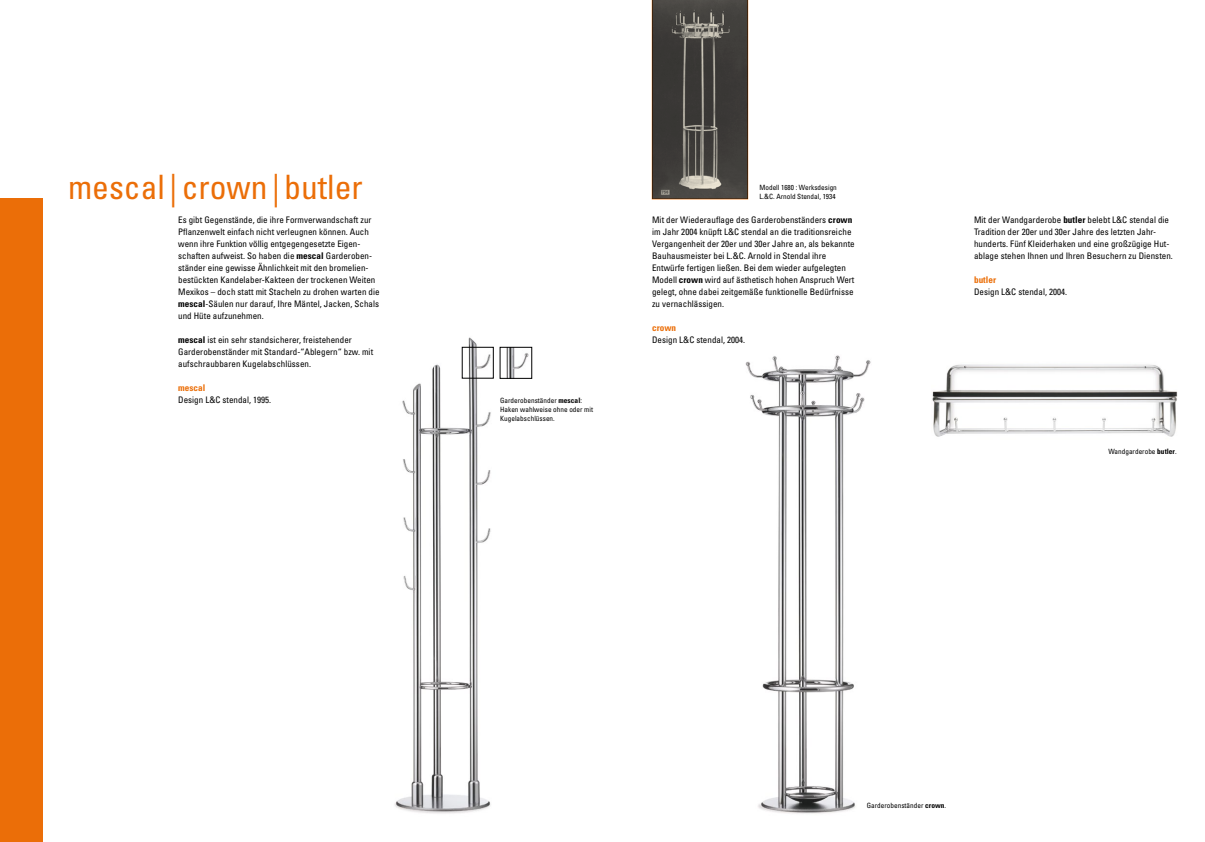
<style>
.page{position:relative;width:1205px;height:842px;background:#fff}
.page>*{position:absolute;margin:0;border:0;box-sizing:border-box;transform-origin:0 0}
.t1{font:condensed 33.6px "Univers LT Std";color:#eb6e08}
.t2{font:700 condensed 9.2px "Univers LT Std";letter-spacing:.005em;color:#eb6e08}
.t3{font:condensed 9px/12px "Univers LT Std";letter-spacing:.005em;color:#000}
.t4{font:condensed 7.2px/9px "Univers LT Std";letter-spacing:.005em;color:#000}
.s1{font-weight:700;font-size:9.2px}
.s2{font-weight:700;font-size:7.4px}
</style>
<div class="page">
<div style="left:0;top:199px;width:43px;height:643px;background:#eb6e08"></div>
<img style="left:745px;top:355px;width:126px;height:459px">
<img style="left:932px;top:364px;width:246px;height:73px">
<img style="left:394px;top:337px;width:118px;height:477px">
<img style="left:502px;top:349px;width:27px;height:27px">
<div style="left:500px;top:347px;width:32px;height:31px;border:1px solid #000"></div>
<svg style="left:652px;top:0;width:96px;height:199px;background:#4b4743"></svg>
<h1 class="t1" style="left:68px;top:166px;width:296px">mescal |crown |butler</h1>
<p class="t3" style="left:178px;top:214px;width:203px">Es gibt Gegenstände, die ihre Formverwandschaft zur Pflanzenwelt einfach nicht verleugnen können. Auch wenn ihre Funktion völlig entgegengesetzte Eigen&shy;schaften aufweist. So haben die <span class="s1">mescal</span> Garderoben&shy;ständer eine gewisse Ähnlichkeit mit den bromelien&shy;bestückten Kandelaber-Kakteen der trockenen Weiten Mexikos – doch statt mit Stacheln zu drohen warten die <span class="s1">mescal</span>-Säulen nur darauf, Ihre Mäntel, Jacken, Schals und Hüte aufzunehmen.</p>
<p class="t3" style="left:178px;top:334px;width:196px"><span class="s1">mescal</span> ist ein sehr standsicherer, freistehender<br>Garderobenständer mit Standard-“Ablegern“ bzw. mit aufschraubbaren Kugelabschlüssen.</p>
<p class="t2" style="left:178px;top:382px;width:29px">mescal</p>
<p class="t3" style="left:178px;top:394px;width:95px">Design L&amp;C stendal, 1995.</p>
<p class="t4" style="left:500px;top:396px;width:94px">Garderobenständer <span class="s2">mescal</span>:<br>Haken wahlweise ohne oder mit<br>Kugelabschlüssen.</p>
<p class="t4" style="left:759px;top:183px;width:79px">Modell 1680 : Werksdesign<br>L.&amp;C. Arnold Stendal, 1934</p>
<p class="t3" style="left:652px;top:214px;width:204px">Mit der Wiederauflage des Garderobenständers <span class="s1">crown </span>im Jahr 2004 knüpft L&amp;C stendal an die traditionsreiche Vergangenheit der 20er und 30er Jahre an, als bekannte Bauhausmeister bei L.&amp;C. Arnold in Stendal ihre Entwürfe fertigen ließen. Bei dem wieder aufgelegten Modell <span class="s1">crown</span> wird auf ästhetisch hohen Anspruch Wert gelegt, ohne dabei zeitgemäße funktionelle Bedürfnisse zu vernachlässigen.</p>
<p class="t2" style="left:652px;top:322px;width:26px">crown</p>
<p class="t3" style="left:652px;top:334px;width:95px">Design L&amp;C stendal, 2004.</p>
<p class="t3" style="left:974px;top:214px;width:200px">Mit der Wandgarderobe <span class="s1">butler</span> belebt L&amp;C stendal die Tradition der 20er und 30er Jahre des letzten Jahr&shy;hunderts. Fünf Kleiderhaken und eine großzügige Hut&shy;ablage stehen Ihnen und Ihren Besuchern zu Diensten.</p>
<p class="t2" style="left:974px;top:274px;width:24px">butler</p>
<p class="t3" style="left:974px;top:286px;width:95px">Design L&amp;C stendal, 2004.</p>
<p class="t4" style="left:1108px;top:447px;width:70px">Wandgarderobe <span class="s2">butler</span>.</p>
<p class="t4" style="left:867px;top:801px;width:81px">Garderobenständer <span class="s2">crown</span>.</p>
</div>
